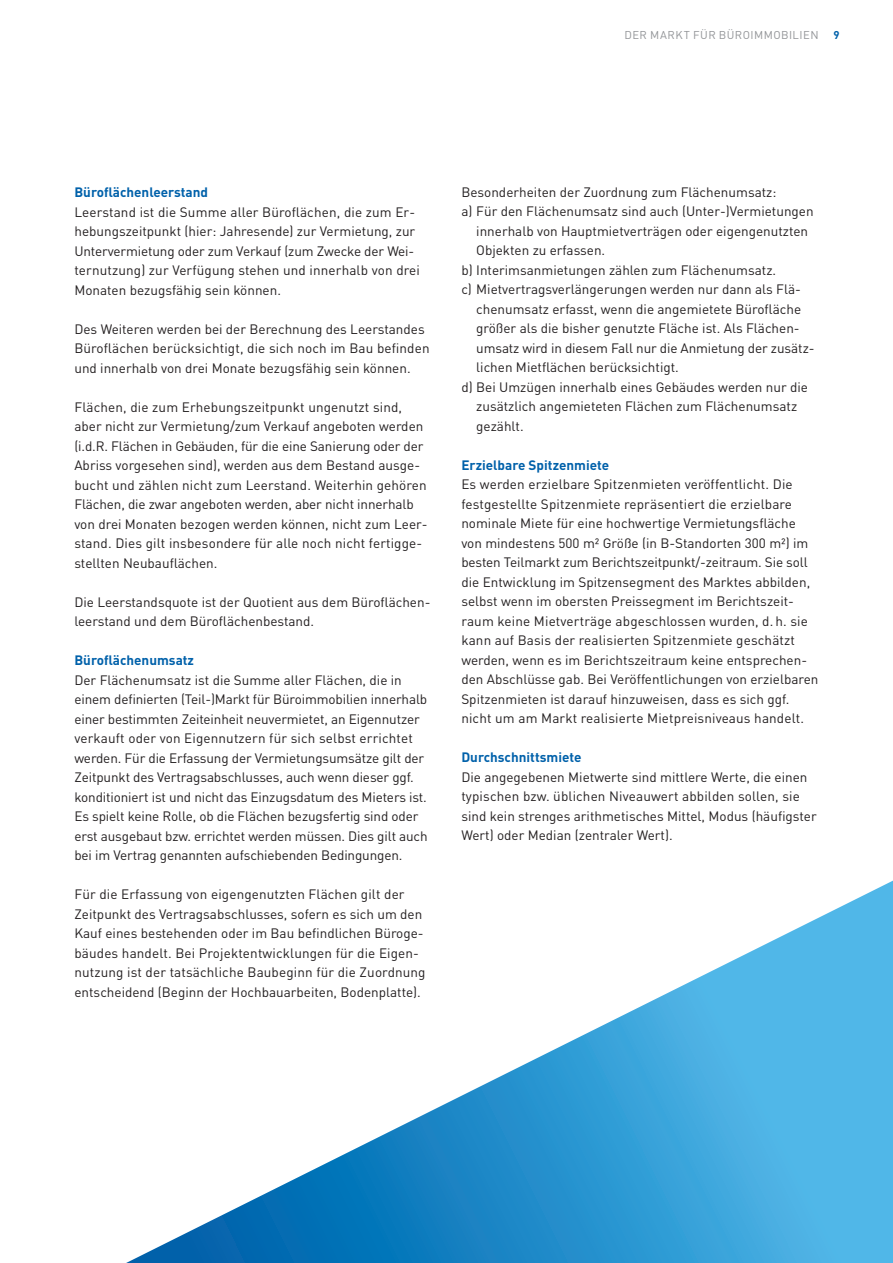
<style>
.page{position:relative;width:893px;height:1263px;background:#fff}
.page>*{position:absolute;margin:0;border:0;box-sizing:border-box;transform-origin:0 0}
.t1{font:13.5px/19.5px "DIN";color:#231f20}
.t2{font:700 13.5px "DIN";color:#0161aa}
.t3{font:11.25px "DIN";letter-spacing:.04em;color:#939598}
.t4{font:700 11.25px "DIN";color:#0161aa}
</style>
<div class="page">
<svg style="left:126px;top:881px;width:767px;height:382px"></svg>
<p class="t3" style="left:624px;top:28px;width:196px">DER MARKT FÜR BÜROIMMOBILIEN</p>
<p class="t4" style="left:833px;top:28px;width:8px">9</p>
<p class="t2" style="left:74px;top:183px;width:135px">Büroflächenleerstand</p>
<p class="t1" style="left:74px;top:202px;width:347px">Leerstand ist die Summe aller Büroflächen, die zum Er&shy;hebungszeitpunkt (hier: Jahresende) zur Vermietung, zur Untervermietung oder zum Verkauf (zum Zwecke der Wei&shy;ternutzung) zur Verfügung stehen und innerhalb von drei Monaten bezugsfähig sein können.</p>
<p class="t1" style="left:74px;top:319px;width:357px">Des Weiteren werden bei der Berechnung des Leerstandes<br>Büroflächen berücksichtigt, die sich noch im Bau befinden und innerhalb von drei Monate bezugsfähig sein können.</p>
<p class="t1" style="left:74px;top:397px;width:355px">Flächen, die zum Erhebungszeitpunkt ungenutzt sind, aber nicht zur Vermietung/zum Verkauf angeboten werden (i.d.R. Flächen in Gebäuden, für die eine Sanierung oder der Abriss vorgesehen sind), werden aus dem Bestand ausge&shy;bucht und zählen nicht zum Leerstand. Weiterhin gehören Flächen, die zwar angeboten werden, aber nicht innerhalb von drei Monaten bezogen werden können, nicht zum Leer&shy;stand. Dies gilt insbesondere für alle noch nicht fertigge&shy;stellten Neubauflächen.</p>
<p class="t1" style="left:74px;top:592px;width:358px">Die Leerstandsquote ist der Quotient aus dem Büroflächen&shy;leerstand und dem Büroflächenbestand.</p>
<p class="t2" style="left:74px;top:651px;width:121px">Büroflächenumsatz</p>
<p class="t1" style="left:74px;top:670px;width:355px">Der Flächenumsatz ist die Summe aller Flächen, die in einem definierten (Teil-)Markt für Büroimmobilien innerhalb einer bestimmten Zeiteinheit neuvermietet, an Eigennutzer verkauft oder von Eigennutzern für sich selbst errichtet werden. Für die Erfassung der Vermietungsumsätze gilt der Zeitpunkt des Vertragsabschlusses, auch wenn dieser ggf. konditioniert ist und nicht das Einzugsdatum des Mieters ist.<br>Es spielt keine Rolle, ob die Flächen bezugsfertig sind oder erst ausgebaut bzw. errichtet werden müssen. Dies gilt auch bei im Vertrag genannten aufschiebenden Bedingungen.</p>
<p class="t1" style="left:74px;top:884px;width:353px">Für die Erfassung von eigengenutzten Flächen gilt der Zeitpunkt des Vertragsabschlusses, sofern es sich um den Kauf eines bestehenden oder im Bau befindlichen Büroge&shy;bäudes handelt. Bei Projektentwicklungen für die Eigen&shy;nutzung ist der tatsächliche Baubeginn für die Zuordnung entscheidend (Beginn der Hochbauarbeiten, Bodenplatte).</p>
<p class="t1" style="left:461px;top:182px;width:317px">Besonderheiten der Zuordnung zum Flächenumsatz:</p>
<p class="t1" style="left:461px;top:202px;width:354px">a) Für den Flächenumsatz sind auch (Unter-)Vermietungen</p>
<p class="t1" style="left:476px;top:221px;width:333px">innerhalb von Hauptmietverträgen oder eigengenutzten</p>
<p class="t1" style="left:476px;top:240px;width:131px">Objekten zu erfassen.</p>
<p class="t1" style="left:461px;top:260px;width:316px">b) Interimsanmietungen zählen zum Flächenumsatz.</p>
<p class="t1" style="left:461px;top:279px;width:341px">c) Mietvertragsverlängerungen werden nur dann als Flä-</p>
<p class="t1" style="left:476px;top:299px;width:326px">chenumsatz erfasst, wenn die angemietete Bürofläche</p>
<p class="t1" style="left:476px;top:318px;width:325px">größer als die bisher genutzte Fläche ist. Als Flächen-</p>
<p class="t1" style="left:476px;top:338px;width:340px">umsatz wird in diesem Fall nur die Anmietung der zusätz-</p>
<p class="t1" style="left:476px;top:357px;width:204px">lichen Mietflächen berücksichtigt.</p>
<p class="t1" style="left:461px;top:377px;width:348px">d) Bei Umzügen innerhalb eines Gebäudes werden nur die</p>
<p class="t1" style="left:476px;top:396px;width:322px">zusätzlich angemieteten Flächen zum Flächenumsatz</p>
<p class="t1" style="left:476px;top:416px;width:49px">gezählt.</p>
<p class="t2" style="left:461px;top:456px;width:149px">Erzielbare Spitzenmiete</p>
<p class="t1" style="left:461px;top:474px;width:359px">Es werden erzielbare Spitzenmieten veröffentlicht. Die festgestellte Spitzenmiete repräsentiert die erzielbare nominale Miete für eine hochwertige Vermietungsfläche von mindestens 500 m² Größe (in B-Standorten 300 m²) im besten Teilmarkt zum Berichtszeitpunkt/-zeitraum. Sie soll die Entwicklung im Spitzensegment des Marktes abbilden, selbst wenn im obersten Preissegment im Berichtszeit&shy;raum keine Mietverträge abgeschlossen wurden, d. h. sie kann auf Basis der realisierten Spitzenmiete geschätzt werden, wenn es im Berichtszeitraum keine entsprechen&shy;den Abschlüsse gab. Bei Veröffentlichungen von erzielbaren Spitzenmieten ist darauf hinzuweisen, dass es sich ggf. nicht um am Markt realisierte Mietpreisniveaus handelt.</p>
<p class="t2" style="left:461px;top:749px;width:122px">Durchschnittsmiete</p>
<p class="t1" style="left:461px;top:767px;width:357px">Die angegebenen Mietwerte sind mittlere Werte, die einen typischen bzw. üblichen Niveauwert abbilden sollen, sie sind kein strenges arithmetisches Mittel, Modus (häufigster Wert) oder Median (zentraler Wert).</p>
</div>
